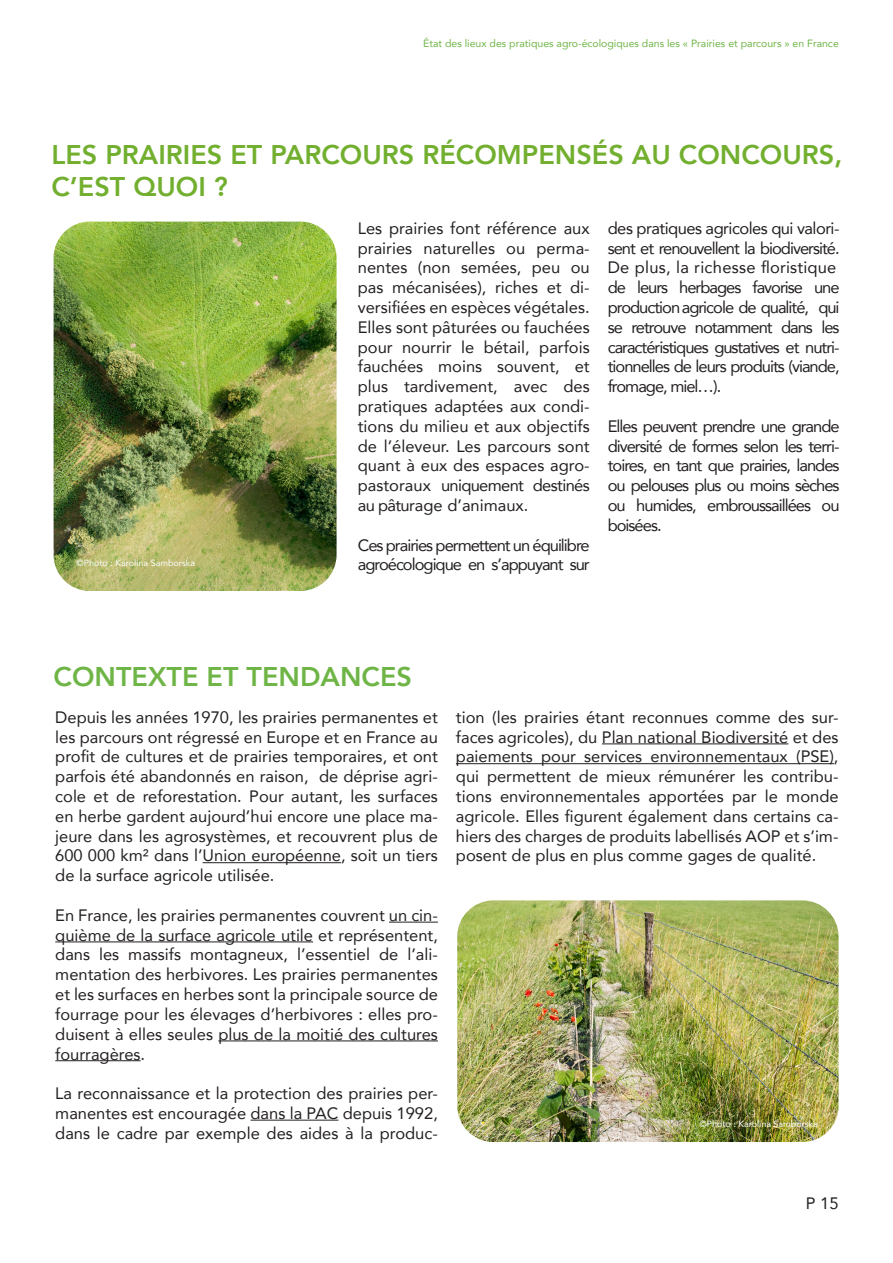
<style>
.page{position:relative;width:893px;height:1263px;background:#fff}
.page>*{position:absolute;margin:0;border:0;box-sizing:border-box;transform-origin:0 0}
.t1{font:800 27px/32.4px "Avenir";color:#72af2f}
.t2{font:800 27px "Avenir";color:#6eb546}
.t3{font:16.5px/19.8px "Avenir";letter-spacing:-.03em;color:#231f20;text-align:justify}
.t4{font:16.5px/19.8px "Avenir";letter-spacing:-.06em;color:#231f20}
.t5{font:10.5px "Avenir";color:#6eb546}
.t6{font:9px "Avenir";color:#fff}
</style>
<div class="page">
<img style="left:54px;top:222px;width:283px;height:369px">
<hr style="left:203px;top:862px;width:138px;height:1px;background:#231f20">
<hr style="left:389px;top:922px;width:49px;height:1px;background:#231f20">
<hr style="left:55px;top:941px;width:258px;height:1px;background:#231f20">
<hr style="left:218px;top:1040px;width:220px;height:1px;background:#231f20">
<hr style="left:55px;top:1060px;width:86px;height:1px;background:#231f20">
<hr style="left:251px;top:1120px;width:87px;height:1px;background:#231f20">
<hr style="left:602px;top:743px;width:186px;height:1px;background:#231f20">
<hr style="left:456px;top:763px;width:378px;height:1px;background:#231f20">
<img style="left:457px;top:900px;width:381px;height:242px">
<p class="t5" style="left:423px;top:35px;width:417px">État des lieux des pratiques agro-écologiques dans les « Prairies et parcours » en France</p>
<p class="t1" style="left:51px;top:138px;width:792px">LES PRAIRIES ET PARCOURS RÉCOMPENSÉS AU CONCOURS,<br>C’EST QUOI ?</p>
<p class="t3" style="left:358px;top:218px;width:233px">Les prairies font référence aux prairies naturelles ou perma&shy;nentes (non semées, peu ou pas mécanisées), riches et di&shy;versifiées en espèces végétales.<br>Elles sont pâturées ou fauchées pour nourrir le bétail, parfois fauchées moins souvent, et plus tardivement, avec des pratiques adaptées aux condi&shy;tions du milieu et aux objectifs de l’éleveur. Les parcours sont quant à eux des espaces agro&shy;pastoraux uniquement destinés au pâturage d’animaux.</p>
<p class="t4" style="left:358px;top:534px;width:233px">Ces prairies permettent un équilibre agroécologique en s’appuyant sur</p>
<p class="t3" style="left:608px;top:218px;width:233px">des pratiques agricoles qui valori-</p>
<p class="t4" style="left:608px;top:237px;width:233px">sent et renouvellent la biodiversité.<br>De plus, la richesse floristique</p>
<p class="t3" style="left:608px;top:277px;width:233px">de leurs herbages favorise une production agricole de qualité, qui se retrouve notamment dans les caractéristiques gustatives et nutri&shy;tionnelles de leurs produits (viande, fromage, miel…).</p>
<p class="t3" style="left:608px;top:416px;width:233px">Elles peuvent prendre une grande diversité de formes selon les terri&shy;toires, en tant que prairies, landes ou pelouses plus ou moins sèches ou humides, embroussaillées ou boisées.</p>
<p class="t6" style="left:77px;top:555px;width:120px">©Photo : Karolina Samborska</p>
<p class="t2" style="left:54px;top:655px;width:360px">CONTEXTE ET TENDANCES</p>
<p class="t3" style="left:55px;top:707px;width:384px">Depuis les années 1970, les prairies permanentes et les parcours ont régressé en Europe et en France au profit de cultures et de prairies temporaires, et ont parfois été abandonnés en raison, de déprise agri&shy;cole et de reforestation. Pour autant, les surfaces en herbe gardent aujourd’hui encore une place ma&shy;jeure dans les agrosystèmes, et recouvrent plus de 600 000 km² dans l’Union européenne, soit un tiers de la surface agricole utilisée.</p>
<p class="t3" style="left:55px;top:905px;width:384px">En France, les prairies permanentes couvrent un cin&shy;quième de la surface agricole utile et représentent, dans les massifs montagneux, l’essentiel de l’ali&shy;mentation des herbivores. Les prairies permanentes et les surfaces en herbes sont la principale source de fourrage pour les élevages d’herbivores : elles pro&shy;duisent à elles seules plus de la moitié des cultures fourragères.</p>
<p class="t3" style="left:55px;top:1083px;width:384px">La reconnaissance et la protection des prairies per&shy;manentes est encouragée dans la PAC depuis 1992, dans le cadre par exemple des aides à la produc-</p>
<p class="t3" style="left:456px;top:707px;width:384px">tion (les prairies étant reconnues comme des sur&shy;faces agricoles), du Plan national Biodiversité et des paiements pour services environnementaux (PSE), qui permettent de mieux rémunérer les contribu&shy;tions environnementales apportées par le monde agricole. Elles figurent également dans certains ca&shy;hiers des charges de produits labellisés AOP et s’im&shy;posent de plus en plus comme gages de qualité.</p>
<p class="t6" style="left:699px;top:1116px;width:120px">©Photo : Karolina Samborska</p>
<p class="t3" style="left:806px;top:1193px;width:34px">P 15</p>
</div>
